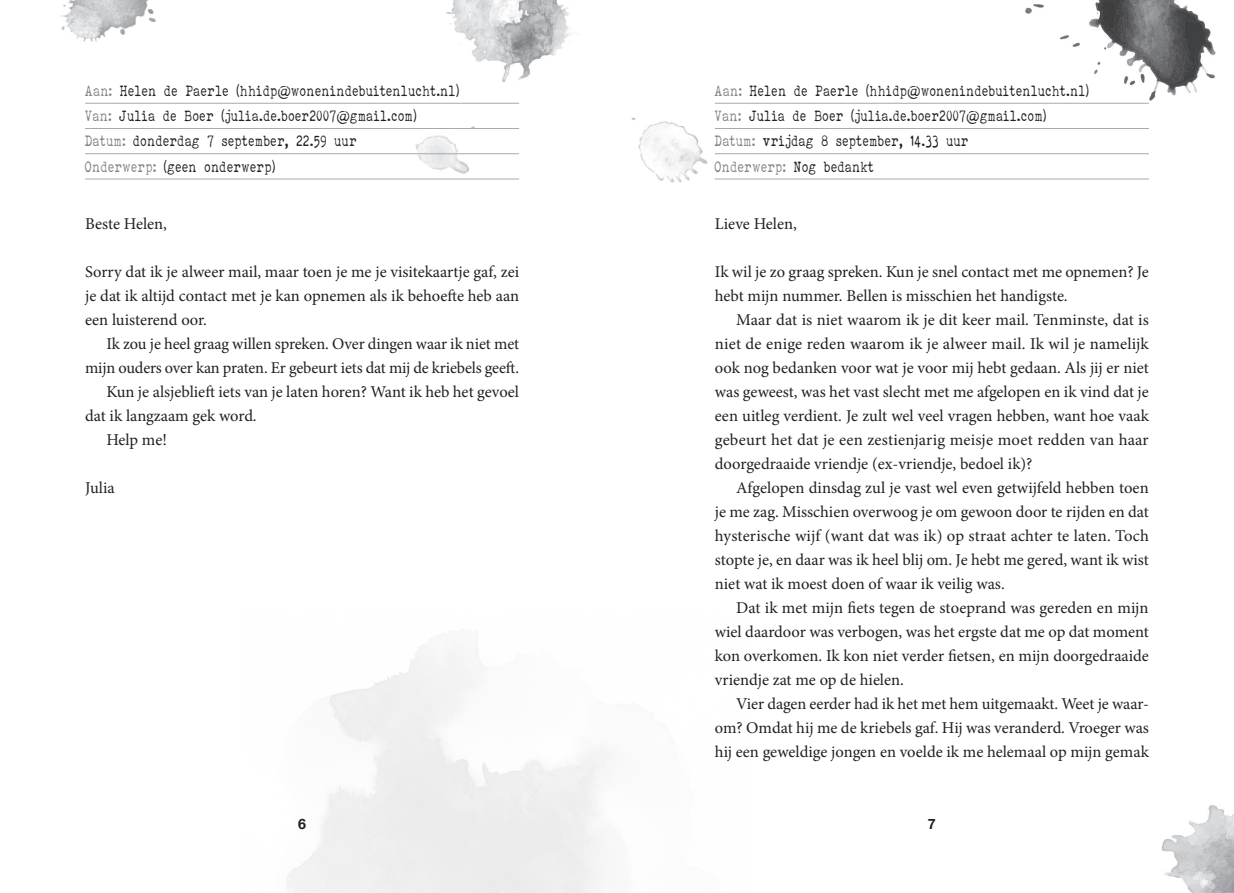
<style>
.page{position:relative;width:1234px;height:893px;background:#fff}
.page>*{position:absolute;margin:0;border:0;box-sizing:border-box;transform-origin:0 0}
.t1{font:16.5px/24px "Minion Pro";letter-spacing:-.005em;color:#231f20;text-align:justify}
.t2{font:15px/25.2px "ELEGANTTYPEWRITER";color:#231f20}
.t3{font:700 14.25px "Helvetica Neue";color:#231f20}
.s1{color:#808285}
</style>
<div class="page">
<img style="left:631px;top:0;width:602px;height:893px">
<img style="left:61px;top:0;width:511px;height:179px">
<img style="left:287px;top:608px;width:465px;height:285px">
<hr style="left:714px;top:103px;width:434px;height:1px;background:#a8a9ad">
<hr style="left:714px;top:128px;width:434px;height:1px;background:#a8a9ad">
<hr style="left:714px;top:153px;width:434px;height:1px;background:#a8a9ad">
<hr style="left:714px;top:179px;width:434px;height:1px;background:#a8a9ad">
<hr style="left:85px;top:103px;width:434px;height:1px;background:#a8a9ad">
<hr style="left:85px;top:128px;width:434px;height:1px;background:#a8a9ad">
<hr style="left:85px;top:153px;width:434px;height:1px;background:#a8a9ad">
<hr style="left:85px;top:179px;width:434px;height:1px;background:#a8a9ad">
<p class="t2" style="left:85px;top:78px;width:376px"><span class="s1">Aan:</span> Helen de Paerle (hhidp@wonenindebuitenlucht.nl)<br><span class="s1">Van:</span> Julia de Boer (julia.de.boer2007@gmail.com)<br><span class="s1">Datum:</span> donderdag 7 september, 22.59 uur<br><span class="s1">Onderwerp:</span> (geen onderwerp)</p>
<p class="t1" style="left:85px;top:212px;width:83px">Beste Helen,</p>
<p class="t1" style="left:85px;top:260px;width:435px">Sorry dat ik je alweer mail, maar toen je me je visitekaartje gaf, zei je dat ik altijd contact met je kan opnemen als ik behoefte heb aan een luisterend oor.</p>
<p class="t1" style="left:106px;top:332px;width:414px">Ik zou je heel graag willen spreken. Over dingen waar ik niet met</p>
<p class="t1" style="left:85px;top:356px;width:435px">mijn ouders over kan praten. Er gebeurt iets dat mij de kriebels geeft.</p>
<p class="t1" style="left:106px;top:380px;width:414px">Kun je alsjeblieft iets van je laten horen? Want ik heb het gevoel</p>
<p class="t1" style="left:85px;top:404px;width:173px">dat ik langzaam gek word.</p>
<p class="t1" style="left:106px;top:428px;width:62px">Help me!</p>
<p class="t1" style="left:85px;top:476px;width:31px">Julia</p>
<p class="t2" style="left:714px;top:78px;width:376px"><span class="s1">Aan:</span> Helen de Paerle (hhidp@wonenindebuitenlucht.nl)<br><span class="s1">Van:</span> Julia de Boer (julia.de.boer2007@gmail.com)<br><span class="s1">Datum:</span> vrijdag 8 september, 14.33 uur<br><span class="s1">Onderwerp:</span> Nog bedankt</p>
<p class="t1" style="left:714px;top:212px;width:83px">Lieve Helen,</p>
<p class="t1" style="left:714px;top:260px;width:435px">Ik wil je zo graag spreken. Kun je snel contact met me opnemen? Je hebt mijn nummer. Bellen is misschien het handigste.</p>
<p class="t1" style="left:714px;top:308px;width:435px;text-indent:21px">Maar dat is niet waarom ik je dit keer mail. Tenminste, dat is niet de enige reden waarom ik je alweer mail. Ik wil je namelijk ook nog bedanken voor wat je voor mij hebt gedaan. Als jij er niet was geweest, was het vast slecht met me afgelopen en ik vind dat je een uitleg verdient. Je zult wel veel vragen hebben, want hoe vaak gebeurt het dat je een zestienjarig meisje moet redden van haar doorgedraaide vriendje (ex-vriendje, bedoel ik)?</p>
<p class="t1" style="left:714px;top:476px;width:435px;text-indent:21px">Afgelopen dinsdag zul je vast wel even getwijfeld hebben toen je me zag. Misschien overwoog je om gewoon door te rijden en dat hysterische wijf (want dat was ik) op straat achter te laten. Toch stopte je, en daar was ik heel blij om. Je hebt me gered, want ik wist niet wat ik moest doen of waar ik veilig was.</p>
<p class="t1" style="left:714px;top:596px;width:435px;text-indent:21px">Dat ik met mijn fiets tegen de stoeprand was gereden en mijn wiel daardoor was verbogen, was het ergste dat me op dat moment kon overkomen. Ik kon niet verder fietsen, en mijn doorgedraaide vriendje zat me op de hielen.</p>
<p class="t1" style="left:714px;top:692px;width:435px;text-indent:21px">Vier dagen eerder had ik het met hem uitgemaakt. Weet je waar&shy;om? Omdat hij me de kriebels gaf. Hij was veranderd. Vroeger was hij een geweldige jongen en voelde ik me helemaal op mijn gemak</p>
<p class="t3" style="left:298px;top:813px;width:9px">6</p>
<p class="t3" style="left:927px;top:813px;width:9px">7</p>
</div>
